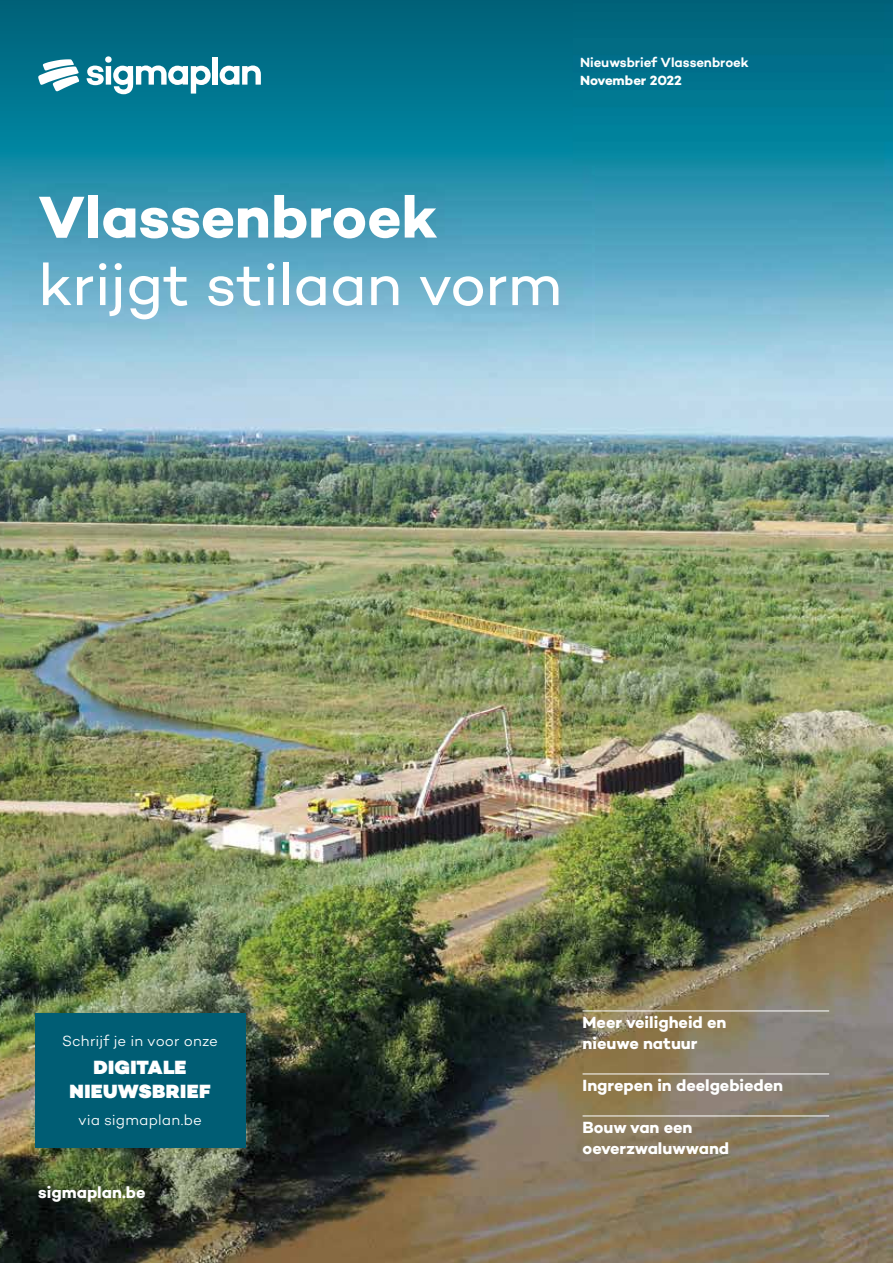
<style>
.page{position:relative;width:893px;height:1263px;background:#fff}
.page>*{position:absolute;margin:0;border:0;box-sizing:border-box;transform-origin:0 0}
.t1{font:60px "Campton";color:#fff}
.t2{font:700 60px "Campton";letter-spacing:-.005em;color:#fff}
.t3{font:900 19.5px/24px "Campton";letter-spacing:.015em;color:#fff;text-align:center}
.t4{font:700 16.5px/21px "Campton";letter-spacing:-.005em;color:#fff}
.t5{font:300 15px "Campton";letter-spacing:.01em;color:#fff}
.t6{font:600 13.5px "Campton";letter-spacing:-.005em;color:#fff}
.t7{font:700 13.5px "Campton";letter-spacing:-.01em;color:#fff}
</style>
<div class="page">
<img style="left:0;top:396px;width:893px;height:867px">
<img style="left:0;top:0;width:573px;height:192px">
<img style="left:573px;top:0;width:320px;height:345px">
<img style="left:0;top:192px;width:40px;height:204px">
<svg style="left:38px;top:59px;width:41px;height:32px"></svg>
<div style="left:212px;top:57px;width:6px;height:28px;background:#fff"></div>
<svg style="left:220px;top:66px;width:41px;height:19px"></svg>
<svg style="left:87px;top:56px;width:124px;height:38px"></svg>
<img style="left:13px;top:167px;width:582px;height:188px">
<div style="left:35px;top:1013px;width:210px;height:134px;background:#005d74"></div>
<hr style="left:583px;top:1010px;width:246px;height:1px;background:#fff">
<hr style="left:583px;top:1073px;width:246px;height:1px;background:#fff">
<hr style="left:583px;top:1115px;width:246px;height:1px;background:#fff">
<p class="t6" style="left:580px;top:53px;width:170px">Nieuwsbrief Vlassenbroek</p>
<p class="t7" style="left:580px;top:71px;width:103px">November 2022</p>
<h1 class="t2" style="left:38px;top:179px;width:400px">Vlassenbroek</h1>
<h1 class="t1" style="left:38px;top:247px;width:525px">krijgt stilaan vorm</h1>
<p class="t5" style="left:62px;top:1031px;width:158px">Schrijf je in voor onze</p>
<p class="t3" style="left:70px;top:1055px;width:142px">DIGITALE<br>NIEUWSBRIEF</p>
<p class="t5" style="left:78px;top:1110px;width:125px">via sigmaplan.be</p>
<p class="t4" style="left:38px;top:1181px;width:109px">sigmaplan.be</p>
<p class="t4" style="left:583px;top:1012px;width:145px">Meer veiligheid en nieuwe natuur</p>
<p class="t4" style="left:583px;top:1075px;width:202px">Ingrepen in deelgebieden</p>
<p class="t4" style="left:583px;top:1117px;width:148px">Bouw van een oeverzwaluwwand</p>
</div>
